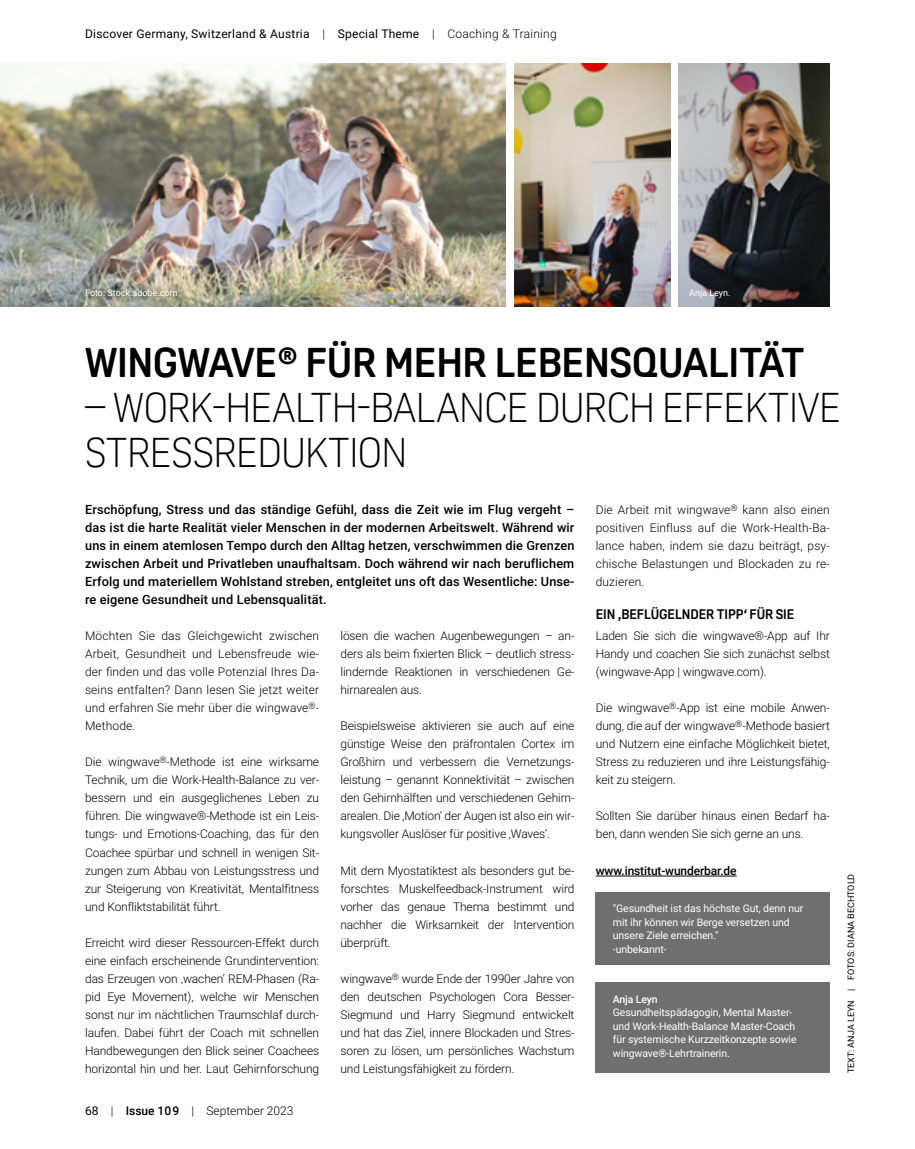
<style>
.page{position:relative;width:915px;height:1149px;background:#fff}
.page>*{position:absolute;margin:0;border:0;box-sizing:border-box;transform-origin:0 0}
.t1{font:300 40.5px/45px "Oscine";letter-spacing:-.01em;color:#000}
.t2{font:700 40.5px "Oscine";letter-spacing:-.01em;color:#000}
.t3{font:700 13.5px "Oscine";letter-spacing:-.01em;color:#000}
.t4{font:500 12.75px/18px "Roboto";letter-spacing:.01em;color:#000;text-align:justify}
.t5{font:300 12px/18px "Roboto";letter-spacing:-.01em;color:#000;text-align:justify}
.t6{font:12px "Roboto";letter-spacing:.02em;color:#000}
.t7{font:500 12px "Roboto";letter-spacing:-.01em;color:#000}
.t8{font:10.5px/13.5px "Roboto";letter-spacing:-.01em;color:#fff}
.t9{font:500 10.5px "Roboto";letter-spacing:-.01em;color:#fff}
.t10{font:9px "Roboto";color:#000}
.t11{font:9px "Roboto";color:#fff}
.s1{font-weight:300}
.s2{font-weight:400}
.s3{font-weight:500}
</style>
<div class="page">
<hr style="left:595px;top:875px;width:141px;height:1px;background:#000">
<div style="left:595px;top:892px;width:234px;height:72px;background:#706f6f"></div>
<div style="left:595px;top:981px;width:234px;height:90px;background:#706f6f"></div>
<img style="left:0;top:64px;width:505px;height:242px">
<img style="left:514px;top:64px;width:156px;height:242px">
<img style="left:678px;top:64px;width:151px;height:242px">
<div style="left:78px;top:282px;width:108px;height:24px;background:#000;opacity:.75"></div>
<p class="t6" style="left:85px;top:25px;width:473px">Discover Germany, Switzerland &amp; Austria <span class="s1">|</span> Special Theme <span class="s1">| Coaching &amp; Training</span></p>
<p class="t11" style="left:85px;top:286px;width:94px">Foto: Stock.adobe.com</p>
<p class="t11" style="left:689px;top:286px;width:43px">Anja Leyn.</p>
<h1 class="t2" style="left:85px;top:340px;width:720px">WINGWAVE® FÜR MEHR LEBENSQUALITÄT</h1>
<h1 class="t1" style="left:85px;top:385px;width:757px">– WORK-HEALTH-BALANCE DURCH EFFEKTIVE<br>STRESSREDUKTION</h1>
<p class="t4" style="left:85px;top:500px;width:490px">Erschöpfung, Stress und das ständige Gefühl, dass die Zeit wie im Flug vergeht – das ist die harte Realität vieler Menschen in der modernen Arbeitswelt. Während wir uns in einem atemlosen Tempo durch den Alltag hetzen, verschwimmen die Grenzen zwischen Arbeit und Privatleben unaufhaltsam. Doch während wir nach beruflichem Erfolg und materiellem Wohlstand streben, entgleitet uns oft das Wesentliche: Unse&shy;re eigene Gesundheit und Lebensqualität.</p>
<p class="t5" style="left:340px;top:626px;width:235px">lösen die wachen Augenbewegungen – an&shy;ders als beim fixierten Blick – deutlich stress&shy;lindernde Reaktionen in verschiedenen Ge&shy;hirnarealen aus.</p>
<p class="t5" style="left:340px;top:716px;width:235px">Beispielsweise aktivieren sie auch auf eine günstige Weise den präfrontalen Cortex im Großhirn und verbessern die Vernetzungs&shy;leistung – genannt Konnektivität – zwischen den Gehirnhälften und verschiedenen Gehirn&shy;arealen. Die ‚Motion‘ der Augen ist also ein wir&shy;kungsvoller Auslöser für positive ‚Waves‘.</p>
<p class="t5" style="left:340px;top:860px;width:235px">Mit dem Myostatiktest als besonders gut be&shy;forschtes Muskelfeedback-Instrument wird vorher das genaue Thema bestimmt und nachher die Wirksamkeit der Intervention überprüft.</p>
<p class="t5" style="left:340px;top:968px;width:235px">wingwave<sup>®</sup> wurde Ende der 1990er Jahre von den deutschen Psychologen Cora Besser-Siegmund und Harry Siegmund entwickelt und hat das Ziel, innere Blockaden und Stres&shy;soren zu lösen, um persönliches Wachstum und Leistungsfähigkeit zu fördern.</p>
<p class="t5" style="left:595px;top:500px;width:235px">Die Arbeit mit wingwave<sup>®</sup> kann also einen positiven Einfluss auf die Work-Health-Ba&shy;lance haben, indem sie dazu beiträgt, psy&shy;chische Belastungen und Blockaden zu re&shy;duzieren.</p>
<p class="t3" style="left:595px;top:606px;width:200px">EIN ‚BEFLÜGELNDER TIPP‘ FÜR SIE</p>
<p class="t5" style="left:595px;top:626px;width:235px">Laden Sie sich die wingwave®-App auf Ihr Handy und coachen Sie sich zunächst selbst (wingwave-App | wingwave.com).</p>
<p class="t5" style="left:595px;top:698px;width:235px">Die wingwave<sup>®</sup>-App ist eine mobile Anwen&shy;dung, die auf der wingwave<sup>®</sup>-Methode basiert und Nutzern eine einfache Möglichkeit bietet, Stress zu reduzieren und ihre Leistungsfähig&shy;keit zu steigern.</p>
<p class="t5" style="left:595px;top:806px;width:235px">Sollten Sie darüber hinaus einen Bedarf ha&shy;ben, dann wenden Sie sich gerne an uns.</p>
<p class="t7" style="left:595px;top:861px;width:142px">www.institut-wunderbar.de</p>
<p class="t5" style="left:85px;top:626px;width:235px">Möchten Sie das Gleichgewicht zwischen Arbeit, Gesundheit und Lebensfreude wie&shy;der finden und das volle Potenzial Ihres Da&shy;seins entfalten? Dann lesen Sie jetzt weiter und erfahren Sie mehr über die wingwave<sup>®</sup>- Methode.</p>
<p class="t5" style="left:85px;top:752px;width:235px">Die wingwave<sup>®</sup>-Methode ist eine wirksame Technik, um die Work-Health-Balance zu ver&shy;bessern und ein ausgeglichenes Leben zu führen. Die wingwave®-Methode ist ein Leis&shy;tungs- und Emotions-Coaching, das für den Coachee spürbar und schnell in wenigen Sit&shy;zungen zum Abbau von Leistungsstress und zur Steigerung von Kreativität, Mentalfitness und Konfliktstabilität führt.</p>
<p class="t5" style="left:85px;top:932px;width:235px">Erreicht wird dieser Ressourcen-Effekt durch eine einfach erscheinende Grundintervention: das Erzeugen von ‚wachen‘ REM-Phasen (Ra&shy;pid Eye Movement), welche wir Menschen sonst nur im nächtlichen Traumschlaf durch&shy;laufen. Dabei führt der Coach mit schnellen Handbewegungen den Blick seiner Coachees horizontal hin und her. Laut Gehirnforschung</p>
<p class="t8" style="left:612px;top:900px;width:192px">"Gesundheit ist das höchste Gut, denn nur mit ihr können wir Berge versetzen und unsere Ziele erreichen."<br>-unbekannt-</p>
<p class="t9" style="left:612px;top:991px;width:46px">Anja Leyn</p>
<p class="t8" style="left:612px;top:1004px;width:185px">Gesundheitspädagogin, Mental Master&shy;und Work-Health-Balance Master-Coach für systemische Kurzzeitkonzepte sowie wingwave®-Lehrtrainerin.</p>
<p class="t10" style="left:844px;top:1073px;width:201px;rotate:-90deg">TEXT: ANJA LEYN | FOTOS: DIANA BECHTOLD</p>
<p class="t5" style="left:85px;top:1100px;width:210px"><span class="s2">68</span> | <span class="s3">Issue 109</span> | September 2023</p>
</div>
